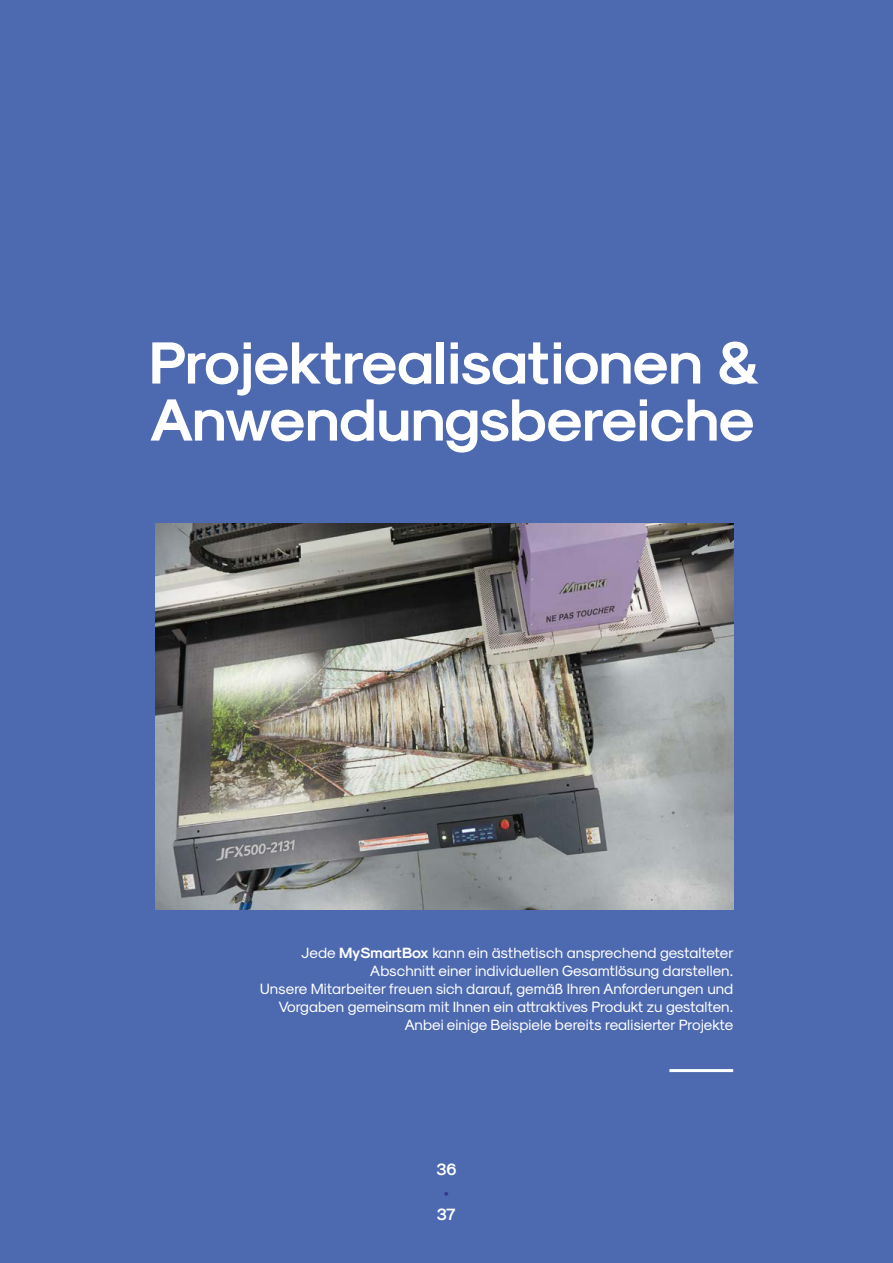
<style>
.page{position:relative;width:893px;height:1263px;background:#4d69b0}
.page>*{position:absolute;margin:0;border:0;box-sizing:border-box;transform-origin:0 0}
.t1{font:60px/57px "Sk Modernist Bold";color:#fff}
.t2{font:16.5px "Sk Modernist Bold";color:#fff}
.t3{font:16.5px "Sk Modernist Bold";color:#2e388e}
.t4{font:15px/18px "Sk Modernist Regular";color:#fff;text-align:right}
.s1{font-family:"Sk Modernist Bold"}
</style>
<div class="page">
<hr style="left:669px;top:1069px;width:64px;height:3px;background:#fff">
<img style="left:155px;top:524px;width:579px;height:385px">
<h1 class="t1" style="left:149px;top:333px;width:613px">Projektrealisationen &amp;<br>Anwendungsbereiche</h1>
<p class="t4" style="left:260px;top:944px;width:476px">Jede <span class="s1">MySmartBox</span> kann ein ästhetisch ansprechend gestalteter Abschnitt einer individuellen Gesamtlösung darstellen.<br>Unsere Mitarbeiter freuen sich darauf, gemäß Ihren Anforderungen und Vorgaben gemeinsam mit Ihnen ein attraktives Produkt zu gestalten.<br>Anbei einige Beispiele bereits realisierter Projekte</p>
<p class="t2" style="left:436px;top:1160px;width:22px">36</p>
<p class="t3" style="left:444px;top:1182px;width:7px">•</p>
<p class="t2" style="left:437px;top:1205px;width:21px">37</p>
</div>
